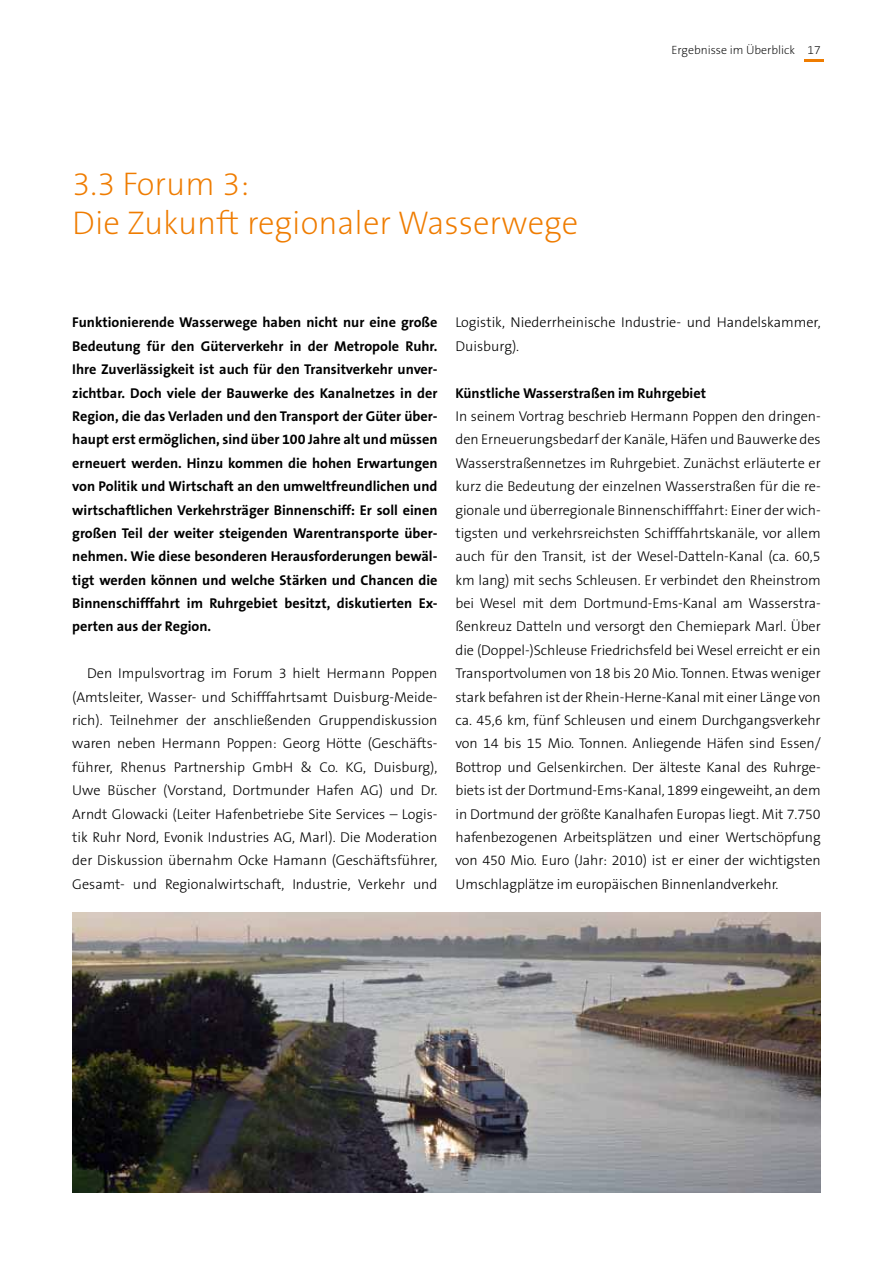
<style>
.page{position:relative;width:893px;height:1263px;background:#fff}
.page>*{position:absolute;margin:0;border:0;box-sizing:border-box;transform-origin:0 0}
.t1{font:200 33px/39.6px "The Sans B2";color:#ef7c00}
.t2{font:300 14.25px/23.4px "The Sans B3";color:#000;text-align:justify}
.t3{font:700 14.25px/23.4px "The Sans B7";color:#000;text-align:justify}
.t4{font:200 12px "The Sans B2";color:#000}
</style>
<div class="page">
<svg style="left:804px;top:60px;width:19px;height:2px"></svg>
<img style="left:72px;top:912px;width:749px;height:281px">
<h1 class="t1" style="left:72px;top:165px;width:508px">3.3 Forum 3:<br>Die Zukunft regionaler Wasserwege</h1>
<p class="t4" style="left:671px;top:44px;width:151px">Ergebnisse im Überblick 17</p>
<p class="t3" style="left:72px;top:311px;width:367px">Funktionierende Wasserwege haben nicht nur eine große Bedeutung für den Güterverkehr in der Metropole Ruhr.<br>Ihre Zuverlässigkeit ist auch für den Transitverkehr unver&shy;zichtbar. Doch viele der Bauwerke des Kanalnetzes in der Region, die das Verladen und den Transport der Güter über&shy;haupt erst ermöglichen, sind über 100 Jahre alt und müssen erneuert werden. Hinzu kommen die hohen Erwartungen von Politik und Wirtschaft an den umweltfreundlichen und wirtschaftlichen Verkehrsträger Binnenschiff: Er soll einen großen Teil der weiter steigenden Warentransporte über&shy;nehmen. Wie diese besonderen Herausforderungen bewäl&shy;tigt werden können und welche Stärken und Chancen die Binnenschifffahrt im Ruhrgebiet besitzt, diskutierten Ex&shy;perten aus der Region.</p>
<p class="t2" style="left:72px;top:662px;width:367px;text-indent:15px">Den Impulsvortrag im Forum 3 hielt Hermann Poppen (Amtsleiter, Wasser- und Schifffahrtsamt Duisburg-Meide&shy;rich). Teilnehmer der anschließenden Gruppendiskussion waren neben Hermann Poppen: Georg Hötte (Geschäfts&shy;führer, Rhenus Partnership GmbH &amp; Co. KG, Duisburg), Uwe Büscher (Vorstand, Dortmunder Hafen AG) und Dr.<br>Arndt Glowacki (Leiter H afenbetriebe Site Services – Logis&shy;tik Ruhr Nord, Evonik Industries AG, Marl). Die Moderation der Diskussion übernahm Ocke Hamann (Geschäftsführer, Gesamt- und Regionalwirtschaft, Industrie, Verkehr und</p>
<p class="t2" style="left:455px;top:311px;width:367px">Logistik, N iederrheinische Industrie- und Handelskammer,<br>Duisburg).</p>
<p class="t3" style="left:455px;top:381px;width:252px">Künstliche Wasserstraßen im Ruhrgebiet</p>
<p class="t2" style="left:455px;top:405px;width:367px">In seinem Vortrag beschrieb Hermann Poppen den dringen&shy;den E rneuerungsbedarf der Kanäle, Häfen und Bauwerke des Wasserstraßennetzes im Ruhrgebiet. Zunächst erläuterte er kurz die Bedeutung der einzelnen Wasserstraßen für die re&shy;gionale und überregionale Binnenschifffahrt: Einer der wich&shy;tigsten und verkehrsreichsten Schifffahrtskanäle, vor allem auch für den Transit, ist der Wesel-Datteln-Kanal (ca. 60,5 km lang) mit sechs Schleusen. E r verbindet den Rheinstrom bei Wesel mit dem Dortmund-E ms-Kanal am Wasserstra&shy;ßenkreuz Datteln und versorgt den Chemiepark Marl. Über die (Doppel-)Schleuse Friedrichsfeld bei Wesel erreicht er ein Transportvolumen von 18 bis 20 Mio. Tonnen. Etwas weniger stark befahren ist der Rhein-Herne-Kanal mit einer Länge von ca. 45,6 km, fünf Schleusen und einem Durchgangsverkehr von 14 bis 15 Mio. Tonnen. Anliegende Häfen sind Essen/ Bottrop und Gelsenkirchen. Der älteste Kanal des Ruhrge&shy;biets ist der Dortmund-E ms-Kanal, 1899 eingeweiht, an dem in Dortmund der größte Kanalhafen E uropas liegt. Mit 7.750 hafenbezogenen Arbeitsplätzen und einer Wertschöpfung von 450 Mio. E uro (Jahr: 2010) ist er einer der wichtigsten U mschlagplätze im europäischen Binnenlandverkehr.</p>
</div>
